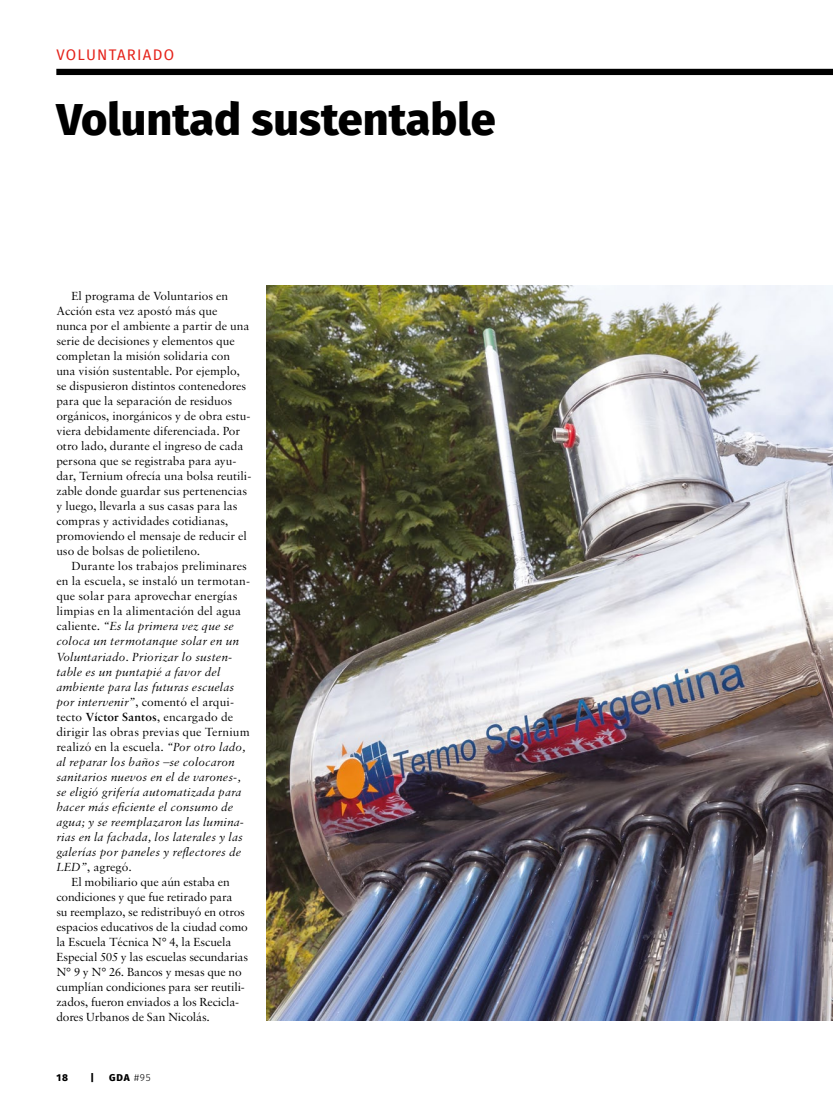
<style>
.page{position:relative;width:833px;height:1117px;background:#fff}
.page>*{position:absolute;margin:0;border:0;box-sizing:border-box;transform-origin:0 0}
.t1{font:800 45px "Fira Sans";color:#000}
.t2{font:15px "Fira Sans";letter-spacing:.085em;color:#e5231b}
.t3{font:12.5px/15px "Sabon";color:#000}
.t4{font:italic 12.5px "Sabon";letter-spacing:.01em;color:#000}
.t5{font:800 10px "Fira Sans";color:#000}
.s1{font-style:normal}
.s2{font-style:italic}
.s3{font-weight:600}
.s4{font-weight:300}
</style>
<div class="page">
<div style="left:56px;top:69px;width:777px;height:6px;background:#000"></div>
<img style="left:266px;top:285px;width:567px;height:735px">
<p class="t2" style="left:56px;top:43px;width:119px">VOLUNTARIADO</p>
<h1 class="t1" style="left:56px;top:80px;width:441px">Voluntad sustentable</h1>
<p class="t3" style="left:56px;top:288px;width:196px;text-indent:15px">El programa de Voluntarios en Acción esta vez apostó más que nunca por el ambiente a partir de una serie de decisiones y elementos que completan la misión solidaria con una visión sustentable. Por ejemplo, se dispusieron distintos contenedores para que la separación de residuos orgánicos, inorgánicos y de obra estu&shy;viera debidamente diferenciada. Por otro lado, durante el ingreso de cada persona que se registraba para ayu&shy;dar, Ternium ofrecía una bolsa reutili&shy;zable donde guardar sus pertenencias y luego, llevarla a sus casas para las compras y actividades cotidianas, promoviendo el mensaje de reducir el uso de bolsas de polietileno.</p>
<p class="t3" style="left:71px;top:558px;width:177px">Durante los trabajos preliminares</p>
<p class="t3" style="left:56px;top:573px;width:195px">en la escuela, se instaló un termotan-</p>
<p class="t3" style="left:56px;top:588px;width:183px">que solar para aprovechar energías</p>
<p class="t3" style="left:56px;top:603px;width:186px">limpias en la alimentación del agua</p>
<p class="t4" style="left:56px;top:618px;width:179px"><span class="s1">caliente.</span> “Es la primera vez que se</p>
<p class="t4" style="left:56px;top:633px;width:184px">coloca un termotanque solar en un</p>
<p class="t4" style="left:56px;top:648px;width:177px">Voluntariado. Priorizar lo susten-</p>
<p class="t4" style="left:56px;top:663px;width:165px">table es un puntapié a favor del</p>
<p class="t4" style="left:56px;top:678px;width:179px">ambiente para las futuras escuelas</p>
<p class="t3" style="left:56px;top:693px;width:179px"><span class="s2">por intervenir”</span>, comentó el arqui-</p>
<p class="t3" style="left:56px;top:708px;width:178px">tecto <span class="s3">Víctor Santos</span>, encargado de</p>
<p class="t3" style="left:56px;top:723px;width:195px">dirigir las obras previas que Ternium</p>
<p class="t3" style="left:56px;top:738px;width:191px">realizó en la escuela. <span class="s2">“Por otro lado,</span></p>
<p class="t4" style="left:56px;top:753px;width:180px">al reparar los baños –se colocaron</p>
<p class="t4" style="left:56px;top:768px;width:186px">sanitarios nuevos en el de varones-,</p>
<p class="t4" style="left:56px;top:783px;width:187px">se eligió grifería automatizada para</p>
<p class="t4" style="left:56px;top:798px;width:178px">hacer más eficiente el consumo de</p>
<p class="t4" style="left:56px;top:813px;width:189px">agua; y se reemplazaron las lumina-</p>
<p class="t4" style="left:56px;top:828px;width:188px">rias en la fachada, los laterales y las</p>
<p class="t4" style="left:56px;top:843px;width:186px">galerías por paneles y reflectores de</p>
<p class="t3" style="left:56px;top:858px;width:77px"><span class="s2">LED”</span>, agregó.</p>
<p class="t3" style="left:71px;top:873px;width:160px">El mobiliario que aún estaba en</p>
<p class="t3" style="left:56px;top:888px;width:178px">condiciones y que fue retirado para</p>
<p class="t3" style="left:56px;top:903px;width:190px">su reemplazo, se redistribuyó en otros</p>
<p class="t3" style="left:56px;top:918px;width:193px">espacios educativos de la ciudad como</p>
<p class="t3" style="left:56px;top:933px;width:176px">la Escuela Técnica N° 4, la Escuela</p>
<p class="t3" style="left:56px;top:948px;width:193px">Especial 505 y las escuelas secundarias</p>
<p class="t3" style="left:56px;top:963px;width:187px">N° 9 y N° 26. Bancos y mesas que no</p>
<p class="t3" style="left:56px;top:978px;width:190px">cumplían condiciones para ser reutili-</p>
<p class="t3" style="left:56px;top:993px;width:184px">zados, fueron enviados a los Recicla-</p>
<p class="t3" style="left:56px;top:1008px;width:155px">dores Urbanos de San Nicolás.</p>
<p class="t5" style="left:57px;top:1068px;width:13px">18</p>
<p class="t5" style="left:90px;top:1068px;width:5px">|</p>
<p class="t5" style="left:109px;top:1068px;width:43px">GDA <span class="s4">#95</span></p>
</div>
